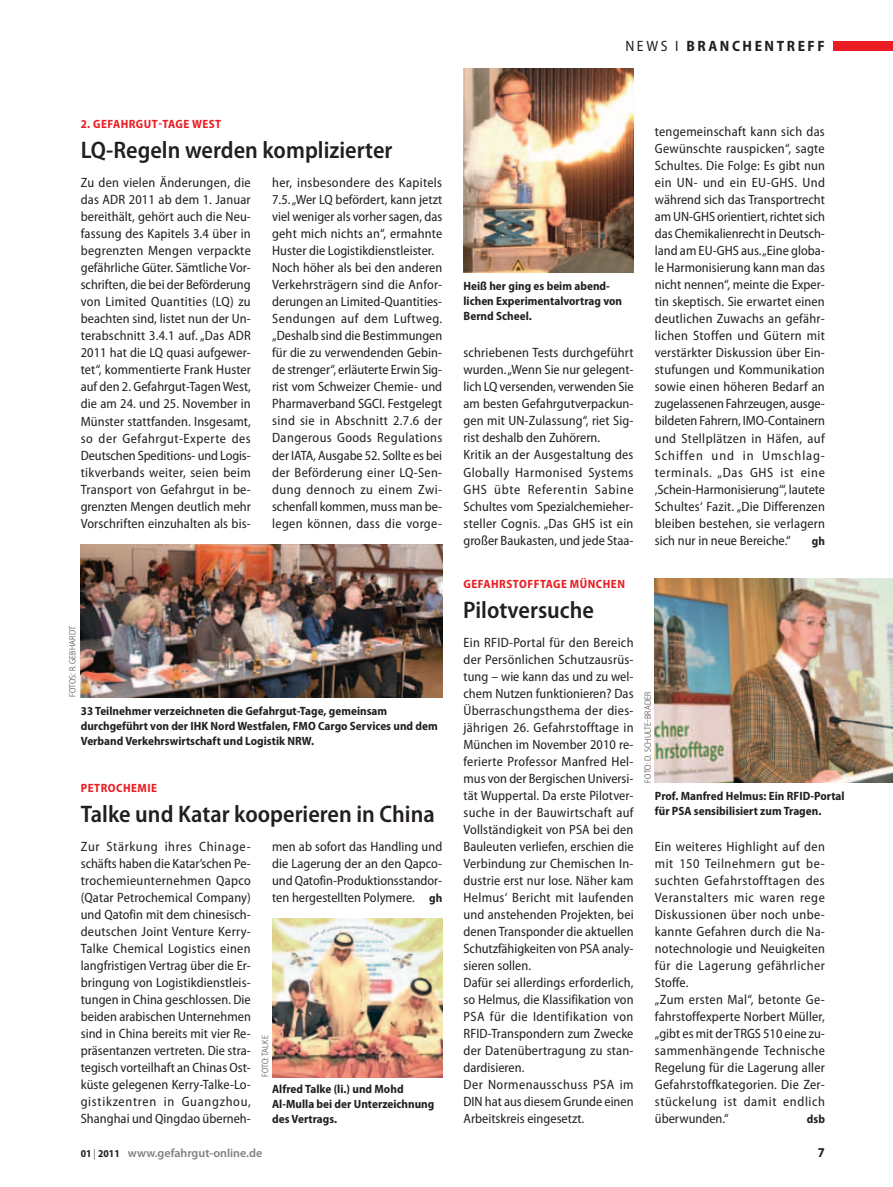
<style>
.page{position:relative;width:893px;height:1187px;background:#fff}
.page>*{position:absolute;margin:0;border:0;box-sizing:border-box;transform-origin:0 0}
.t1{font:600 semi-condensed 24px "Myriad Pro";color:#231f20}
.t2{font:700 semi-condensed 15px "Myriad Pro";letter-spacing:.17em;color:#231f20}
.t3{font:semi-condensed 15px "Myriad Pro";color:#231f20}
.t4{font:semi-condensed 13.5px/17px "Myriad Pro";letter-spacing:.01em;color:#231f20}
.t5{font:700 semi-condensed 13.5px "Myriad Pro";color:#231f20}
.t6{font:700 semi-condensed 12px/15px "Myriad Pro";color:#231f20}
.t7{font:700 semi-condensed 12px "Myriad Pro";letter-spacing:.04em;color:#e91d23}
.t8{font:600 12px "Myriad Pro";color:#7e8082}
.t9{font:300 semi-condensed 9px "Myriad Pro";letter-spacing:.02em;color:#231f20}
.s1{font-weight:400}
.s2{font-weight:700;font-size:12px}
.s3{font-weight:700;font-stretch:semi-condensed;font-size:10.5px;color:#231f20}
.s4{font-weight:300;font-size:10.5px;color:#231f20}
</style>
<div class="page">
<img style="left:463px;top:68px;width:171px;height:204px">
<img style="left:81px;top:544px;width:361px;height:153px">
<img style="left:272px;top:918px;width:170px;height:159px">
<img style="left:655px;top:578px;width:238px;height:204px">
<div style="left:833px;top:41px;width:60px;height:10px;background:#e91d23"></div>
<p class="t3" style="left:625px;top:38px;width:12px">news</p>
<p class="t2" style="left:675px;top:38px;width:151px"><span class="s1">i</span> branc hen treff</p>
<p class="t7" style="left:81px;top:117px;width:142px">2. Gefahrgut-Tage West</p>
<h1 class="t1" style="left:81px;top:137px;width:313px">LQ-Regeln werden komplizierter</h1>
<p class="t4" style="left:81px;top:174px;width:172px;text-align:justify">Zu den vielen Änderungen, die das ADR 2011 ab dem 1. Januar bereithält, gehört auch die Neu&shy;fassung des Kapitels 3.4 über in begrenzten Mengen verpackte gefährliche Güter. Sämtliche Vor&shy;schriften, die bei der Beförderung von Limited Quantities (LQ) zu beachten sind, listet nun der Un&shy;terabschnitt 3.4.1 auf. „Das ADR 2011 hat die LQ quasi aufgewer&shy;tet“, kommentierte Frank Huster auf den 2. Gefahrgut-Tagen West, die am 24. und 25. November in Münster stattfanden. Insgesamt, so der Gefahrgut-Experte des Deutschen Speditions- und Logis&shy;tikverbands weiter, seien beim Transport von Gefahrgut in be&shy;grenzten Mengen deutlich mehr Vorschriften einzuhalten als bis-</p>
<p class="t4" style="left:272px;top:174px;width:172px">her, insbesondere des Kapitels<br>7.5. „Wer LQ befördert, kann jetzt viel weniger als vorher sagen, das geht mich nichts an“, ermahnte<br>Huster die Logistikdienstleister.<br>Noch höher als bei den anderen<br>Verkehrsträgern sind die Anfor&shy;derungen an Limited-Quantities-<br>Sendungen auf dem Luftweg. „Deshalb sind die Bestimmungen für die zu verwendenden Gebin&shy;de strenger“, erläuterte Erwin Sig&shy;rist vom Schweizer Chemie- und<br>Pharmaverband SGCI. Festgelegt sind sie in Abschnitt 2.7.6 der<br>Dangerous Goods Regulations der IATA, Ausgabe 52. Sollte es bei der Beförderung einer LQ-Sen&shy;dung dennoch zu einem Zwi&shy;schenfall kommen, muss man be&shy;legen können, dass die vorge-</p>
<p class="t9" style="left:68px;top:697px;width:72px;rotate:-90deg">fotos: R. Gebhardt</p>
<p class="t6" style="left:81px;top:703px;width:358px">33 Teilnehmer verzeichneten die Gefahrgut-Tage, gemeinsam durchgeführt von der IHK Nord Westfalen, FMO Cargo Services und dem<br>Verband Verkehrswirtschaft und Logistik NRW.</p>
<p class="t7" style="left:81px;top:781px;width:78px">Petrochemi e</p>
<h1 class="t1" style="left:81px;top:800px;width:356px">Talke und Katar kooperieren in China</h1>
<p class="t4" style="left:81px;top:838px;width:172px;text-align:justify">Zur Stärkung ihres Chinage&shy;schäfts haben die Katar’schen Pe&shy;trochemieunternehmen Qapco (Qatar Petrochemical Company) und Qatofin mit dem chinesisch&shy;deutschen Joint Venture Kerry-Talke Chemical Logistics einen langfristigen Vertrag über die Er&shy;bringung von Logistikdienstleis&shy;tungen in China geschlossen. Die beiden arabischen Unternehmen sind in China bereits mit vier Re&shy;präsentanzen vertreten. Die stra&shy;tegisch vorteilhaft an Chinas Ost&shy;küste gelegenen Kerry-Talke-Lo&shy;gistikzentren in Guangzhou, Shanghai und Qingdao überneh-</p>
<p class="t4" style="left:272px;top:838px;width:172px;text-align:justify">men ab sofort das Handling und die Lagerung der an den Qapco&shy;und Qatofin-Produktionsstandor&shy;ten hergestellten Polymere. <span class="s2">gh</span></p>
<p class="t9" style="left:260px;top:1077px;width:43px;rotate:-90deg">foto: Talke</p>
<p class="t6" style="left:272px;top:1081px;width:164px">Alfred Talke (li.) und Mohd<br>Al-Mulla bei der Unterzeichnung des Vertrags.</p>
<p class="t6" style="left:463px;top:278px;width:160px">Heiß her ging es beim abend&shy;lichen Experimentalvortrag von<br>Bernd Scheel.</p>
<p class="t4" style="left:463px;top:344px;width:172px">schriebenen Tests durchgeführt wurden. „Wenn Sie nur gelegent&shy;lich LQ versenden, verwenden Sie am besten Gefahrgutverpackun&shy;gen mit UN-Zulassung“, riet Sig&shy;rist deshalb den Zuhörern.<br>Kritik an der Ausgestaltung des<br>Globally Harmonised Systems<br>GHS übte Referentin Sabine<br>Schultes vom Spezialchemieher&shy;steller Cognis. „Das GHS ist ein großer Baukasten, und jede Staa-</p>
<p class="t4" style="left:655px;top:123px;width:172px;text-align:justify">tengemeinschaft kann sich das Gewünschte rauspicken“, sagte Schultes. Die Folge: Es gibt nun ein UN- und ein EU-GHS. Und während sich das Transportrecht am UN-GHS orientiert, richtet sich das Chemikalienrecht in Deutsch&shy;land am EU-GHS aus. „Eine globa&shy;le Harmonisierung kann man das nicht nennen“, meinte die Exper&shy;tin skeptisch. Sie erwartet einen deutlichen Zuwachs an gefähr&shy;lichen Stoffen und Gütern mit verstärkter Diskussion über Ein&shy;stufungen und Kommunikation sowie einen höheren Bedarf an zugelassenen Fahrzeugen, ausge&shy;bildeten Fahrern, IMO-Containern und Stellplätzen in Häfen, auf Schiffen und in Umschlag&shy;terminals. „Das GHS ist eine ‚Schein-Harmonisierung‘“, lautete Schultes‘ Fazit. „Die Differenzen bleiben bestehen, sie verlagern sich nur in neue Bereiche.“</p>
<p class="t6" style="left:812px;top:533px;width:15px">gh</p>
<p class="t7" style="left:464px;top:577px;width:161px">Gefahrstofftage München</p>
<h1 class="t1" style="left:463px;top:596px;width:132px">Pilotversuche</h1>
<p class="t4" style="left:463px;top:634px;width:172px">Ein RFID-Portal für den Bereich der Persönlichen Schutzausrüs&shy;tung – wie kann das und zu wel&shy;chem Nutzen funktionieren? Das<br>Überraschungsthema der dies&shy;jährigen 26. Gefahrstofftage in<br>München im November 2010 re&shy;ferierte Professor Manfred Hel&shy;mus von der Bergischen Universi&shy;tät Wuppertal. Da erste Pilotver&shy;suche in der Bauwirtschaft auf<br>Vollständigkeit von PSA bei den<br>Bauleuten verliefen, erschien die<br>Verbindung zur Chemischen In&shy;dustrie erst nur lose. Näher kam<br>Helmus‘ Bericht mit laufenden und anstehenden Projekten, bei denen Transponder die aktuellen<br>Schutzfähigkeiten von PSA analy&shy;sieren sollen.<br>Dafür sei allerdings erforderlich, so Helmus, die Klassifikation von<br>PSA für die Identifikation von<br>RFID-Transpondern zum Zwecke der Datenübertragung zu stan&shy;dardisieren.<br>Der Normenausschuss PSA im<br>DIN hat aus diesem Grunde einen<br>Arbeitskreis eingesetzt.</p>
<p class="t9" style="left:643px;top:782px;width:92px;rotate:-90deg">foto: D. Schulte-Brader</p>
<p class="t6" style="left:655px;top:788px;width:191px">Prof. Manfred Helmus: Ein RF ID-Portal für PSA sensibilisiert zum Tragen.</p>
<p class="t4" style="left:655px;top:838px;width:172px">Ein weiteres Highlight auf den mit 150 Teilnehmern gut be&shy;suchten Gefahrstofftagen des<br>Veranstalters mic waren rege<br>Diskussionen über noch unbe&shy;kannte Gefahren durch die Na&shy;notechnologie und Neuigkeiten für die Lagerung gefährlicher<br>Stoffe.<br>„Zum ersten Mal“, betonte Ge&shy;fahrstoffexperte Norbert Müller, „gibt es mit der TRGS 510 eine zu&shy;sammenhängende Technische<br>Regelung für die Lagerung aller<br>Gefahrstoffkategorien. Die Zer&shy;stückelung ist damit endlich überwunden.“</p>
<p class="t6" style="left:807px;top:1111px;width:20px">dsb</p>
<p class="t8" style="left:81px;top:1145px;width:183px"><span class="s3">01</span> <span class="s4">|</span> <span class="s3">2011</span> www.gefahrgut-online.de</p>
<p class="t5" style="left:818px;top:1144px;width:8px">7</p>
</div>
